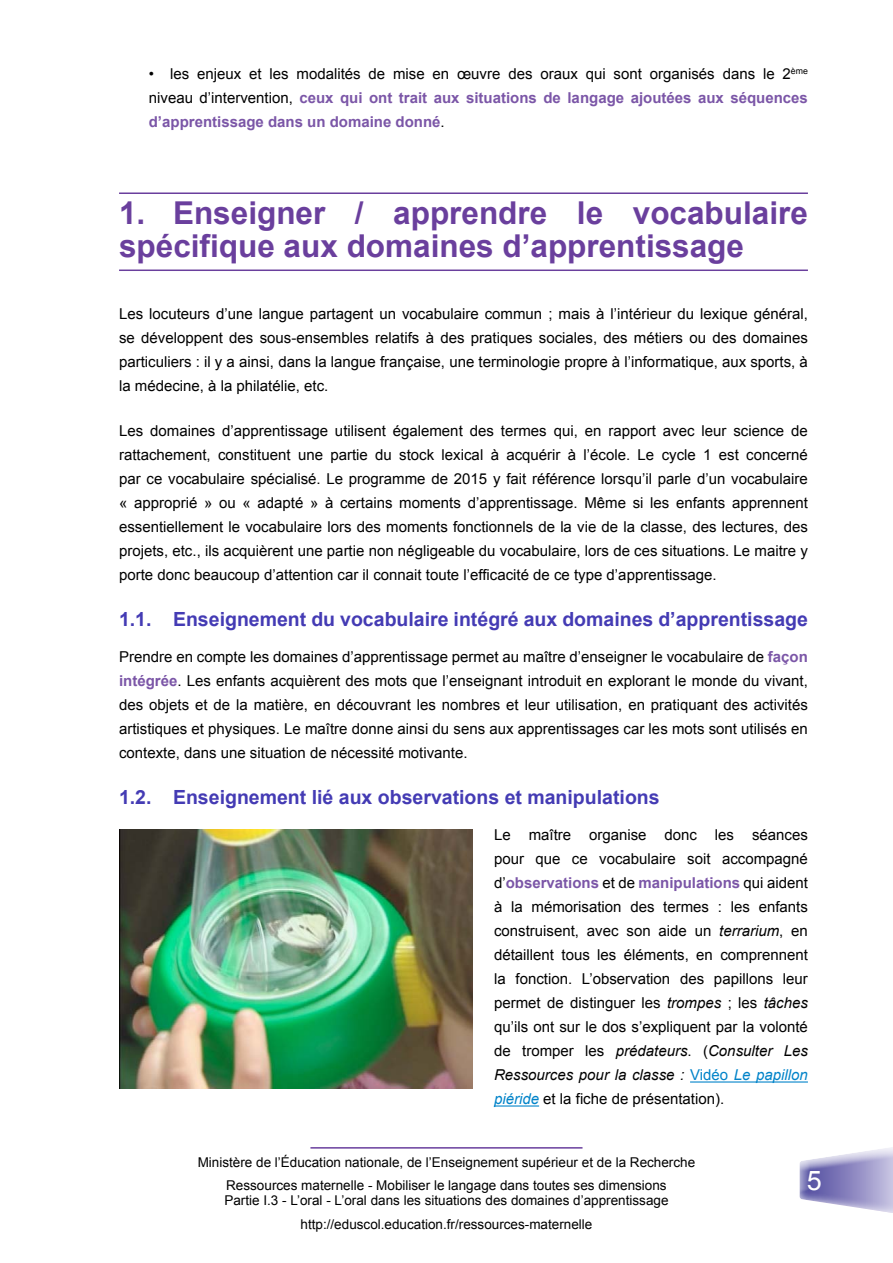
<style>
.page{position:relative;width:893px;height:1263px;background:#fff}
.page>*{position:absolute;margin:0;border:0;box-sizing:border-box;transform-origin:0 0}
.t1{font:700 31.5px/33px "Arial";color:#6a3f9d}
.t2{font:27px "Arial";color:#fff}
.t3{font:700 19.5px "Arial";color:#443bb4}
.t4{font:15px/24px "Arial";color:#000;text-align:justify}
.t5{font:13.5px/23.5px "Arial";color:#000;text-align:center}
.s1{font-weight:700;color:#7b56a7}
.s2{font-style:italic}
.s3{color:#0083c9}
.s4{font-style:italic;color:#0083c9}
</style>
<div class="page">
<div style="left:791px;top:1144px;width:102px;height:73px;background:#6a3f9d;opacity:.75"></div>
<hr style="left:310px;top:1147px;width:272px;height:1px;background:#6a3f9d">
<hr style="left:119px;top:192px;width:689px;height:2px;background:#6a3f9d">
<hr style="left:119px;top:269px;width:689px;height:2px;background:#6a3f9d">
<hr style="left:690px;top:1081px;width:118px;height:1px;background:#0083c9">
<hr style="left:494px;top:1105px;width:45px;height:1px;background:#0083c9">
<img style="left:119px;top:829px;width:354px;height:259px">
<p class="t4" style="left:149px;top:62px;width:661px">• les enjeux et les modalités de mise en œuvre des oraux qui sont organisés dans le 2<sup>ème </sup>niveau d’intervention, <span class="s1">ceux qui ont trait aux situations de langage ajoutées aux séquences d’apprentissage dans un domaine donné</span>.</p>
<h1 class="t1" style="left:119px;top:197px;width:690px">1. Enseigner / apprendre le vocabulaire spécifique aux domaines d’apprentissage</h1>
<p class="t4" style="left:119px;top:302px;width:690px">Les locuteurs d’une langue partagent un vocabulaire commun ; mais à l’intérieur du lexique général, se développent des sous-ensembles relatifs à des pratiques sociales, des métiers ou des domaines particuliers : il y a ainsi, dans la langue française, une terminologie propre à l’informatique, aux sports, à la médecine, à la philatélie, etc.</p>
<p class="t4" style="left:119px;top:419px;width:690px">Les domaines d’apprentissage utilisent également des termes qui, en rapport avec leur science de rattachement, constituent une partie du stock lexical à acquérir à l’école. Le cycle 1 est concerné par ce vocabulaire spécialisé. Le programme de 2015 y fait référence lorsqu’il parle d’un vocabulaire « approprié » ou « adapté » à certains moments d’apprentissage. Même si les enfants apprennent essentiellement le vocabulaire lors des moments fonctionnels de la vie de la classe, des lectures, des projets, etc., ils acquièrent une partie non négligeable du vocabulaire, lors de ces situations. Le maitre y porte donc beaucoup d’attention car il connait toute l’efficacité de ce type d’apprentissage.</p>
<h3 class="t3" style="left:119px;top:606px;width:690px">1.1. Enseignement du vocabulaire intégré aux domaines d’apprentissage</h3>
<p class="t4" style="left:119px;top:645px;width:690px">Prendre en compte les domaines d’apprentissage permet au maître d’enseigner le vocabulaire de <span class="s1">façon intégrée</span>. Les enfants acquièrent des mots que l’enseignant introduit en explorant le monde du vivant, des objets et de la matière, en découvrant les nombres et leur utilisation, en pratiquant des activités artistiques et physiques. Le maître donne ainsi du sens aux apprentissages car les mots sont utilisés en contexte, dans une situation de nécessité motivante.</p>
<h3 class="t3" style="left:119px;top:784px;width:542px">1.2. Enseignement lié aux observations et manipulations</h3>
<p class="t4" style="left:494px;top:823px;width:315px">Le maître organise donc les séances pour que ce vocabulaire soit accompagné d’<span class="s1">observations</span> et de <span class="s1">manipulations</span> qui aident à la mémorisation des termes : les enfants construisent, avec son aide un <span class="s2">terrarium</span>, en détaillent tous les éléments, en comprennent la fonction. L’observation des papillons leur permet de distinguer les <span class="s2">trompes</span> ; les <span class="s2">tâches </span>qu’ils ont sur le dos s’expliquent par la volonté de tromper les <span class="s2">prédateurs</span>. (<span class="s2">Consulter Les Ressources pour la classe :</span> <span class="s3">Vidéo</span> <span class="s4">Le papillon piéride</span> et la fiche de présentation).</p>
<p class="t5" style="left:198px;top:1150px;width:499px">Ministère de l’Éducation nationale, de l’Enseignement supérieur et de la Recherche<br>Ressources maternelle - Mobiliser le langage dans toutes ses dimensions</p>
<p class="t5" style="left:224px;top:1189px;width:446px">Partie I.3 - L’oral - L’oral dans les situations des domaines d’apprentissage http://eduscol.education.fr/ressources-maternelle</p>
<h2 class="t2" style="left:807px;top:1162px;width:17px">5</h2>
</div>
